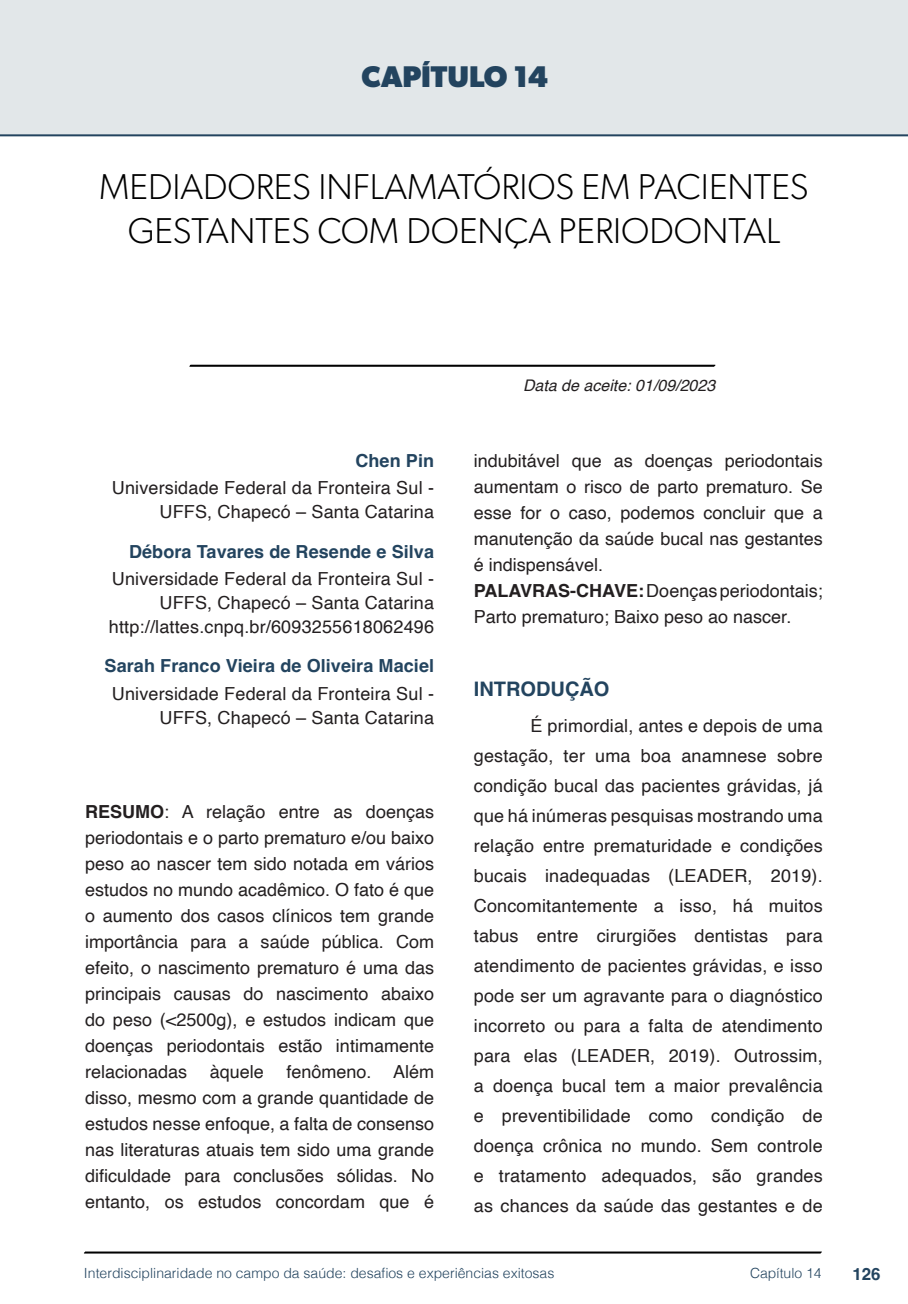
<style>
.page{position:relative;width:908px;height:1304px;background:#fff}
.page>*{position:absolute;margin:0;border:0;box-sizing:border-box;transform-origin:0 0}
.t1{font:300 36px/44px "Gibson";color:#000;text-align:center}
.t2{font:700 30px "Gibson";color:#23445f}
.t3{font:700 20px "Helvetica";color:#23445f}
.t4{font:18px/26px "Helvetica";color:#231f20;text-align:right}
.t5{font:700 18px "Helvetica";letter-spacing:.005em;color:#23445f}
.t6{font:700 16.8px "Helvetica";color:#23445f}
.t7{font:italic 16px "Helvetica";color:#231f20}
.t8{font:300 14px "Helvetica";color:#23445f}
.s1{font-weight:700}
</style>
<div class="page">
<svg style="left:84px;top:1251px;width:737px;height:3px;background:#515151"></svg>
<svg style="left:189px;top:364px;width:526px;height:3px;background:#4f4f4f"></svg>
<div style="left:0;top:0;width:907px;height:136px;background:#e2e7e9"></div>
<div style="left:44px;top:72px;width:68px;height:61px;background:#e2e7e9"></div>
<h2 class="t2" style="left:361px;top:58px;width:188px">CAPÍTULO 14</h2>
<h1 class="t1" style="left:99px;top:164px;width:710px">MEDIADORES INFLAMATÓRIOS EM PACIENTES<br>GESTANTES COM DOENÇA PERIODONTAL</h1>
<p class="t5" style="left:355px;top:450px;width:80px">Chen Pin</p>
<p class="t4" style="left:112px;top:477px;width:323px;line-height:24px">Universidade Federal da Fronteira Sul -<br>UFFS, Chapecó – Santa Catarina</p>
<p class="t5" style="left:129px;top:540px;width:306px">Débora Tavares de Resende e Silva</p>
<p class="t4" style="left:109px;top:567px;width:326px;line-height:24px">Universidade Federal da Fronteira Sul -<br>UFFS, Chapecó – Santa Catarina http://lattes.cnpq.br/6093255618062496</p>
<p class="t5" style="left:105px;top:655px;width:331px">Sarah Franco Vieira de Oliveira Maciel</p>
<p class="t4" style="left:112px;top:682px;width:323px;line-height:24px">Universidade Federal da Fronteira Sul -<br>UFFS, Chapecó – Santa Catarina</p>
<p class="t4" style="left:85px;top:799px;width:350px;text-align:justify"><span class="s1">RESUMO</span>: A relação entre as doenças periodontais e o parto prematuro e/ou baixo peso ao nascer tem sido notada em vários estudos no mundo acadêmico. O fato é que o aumento dos casos clínicos tem grande importância para a saúde pública. Com efeito, o nascimento prematuro é uma das principais causas do nascimento abaixo do peso (&lt;2500g), e estudos indicam que doenças periodontais estão intimamente relacionadas</p>
<p class="t4" style="left:85px;top:1059px;width:350px;text-align:justify;text-indent:201px">fenômeno. Além disso, mesmo com a grande quantidade de estudos nesse enfoque, a falta de consenso nas literaturas atuais tem sido uma grande dificuldade para conclusões sólidas. No entanto, os estudos concordam que é</p>
<p class="t4" style="left:210px;top:1059px;width:56px">àquele</p>
<p class="t7" style="left:523px;top:373px;width:194px">Data de aceite: 01/09/2023</p>
<p class="t4" style="left:473px;top:448px;width:350px;text-align:left">indubitável que as doenças periodontais aumentam o risco de parto prematuro. Se esse for o caso, podemos concluir que a manutenção da saúde bucal nas gestantes é indispensável.<br><span class="s1">PALAVRAS-CHAVE:</span> Doenças periodontais; Parto prematuro; Baixo peso ao nascer.</p>
<p class="t3" style="left:473px;top:677px;width:137px">INTRODUÇÃO</p>
<p class="t4" style="left:473px;top:711px;width:350px;line-height:30px;text-align:justify;text-indent:57px">É primordial, antes e depois de uma gestação, ter uma boa anamnese sobre condição bucal das pacientes grávidas, já que há inúmeras pesquisas mostrando uma relação entre prematuridade e condições bucais inadequadas (LEADER, 2019).<br>Concomitantemente a isso, há muitos tabus entre cirurgiões dentistas para atendimento de pacientes grávidas, e isso pode ser um agravante para o diagnóstico incorreto ou para a falta de atendimento para elas (LEADER, 2019). Outrossim, a doença bucal tem a maior prevalência e preventibilidade como condição de doença crônica no mundo. Sem controle e tratamento adequados, são grandes as chances da saúde das gestantes e de</p>
<p class="t8" style="left:84px;top:1261px;width:471px">Interdisciplinaridade no campo da saúde: desafios e experiências exitosas</p>
<p class="t8" style="left:749px;top:1261px;width:73px">Capítulo 14</p>
<p class="t6" style="left:851px;top:1264px;width:30px">126</p>
</div>
